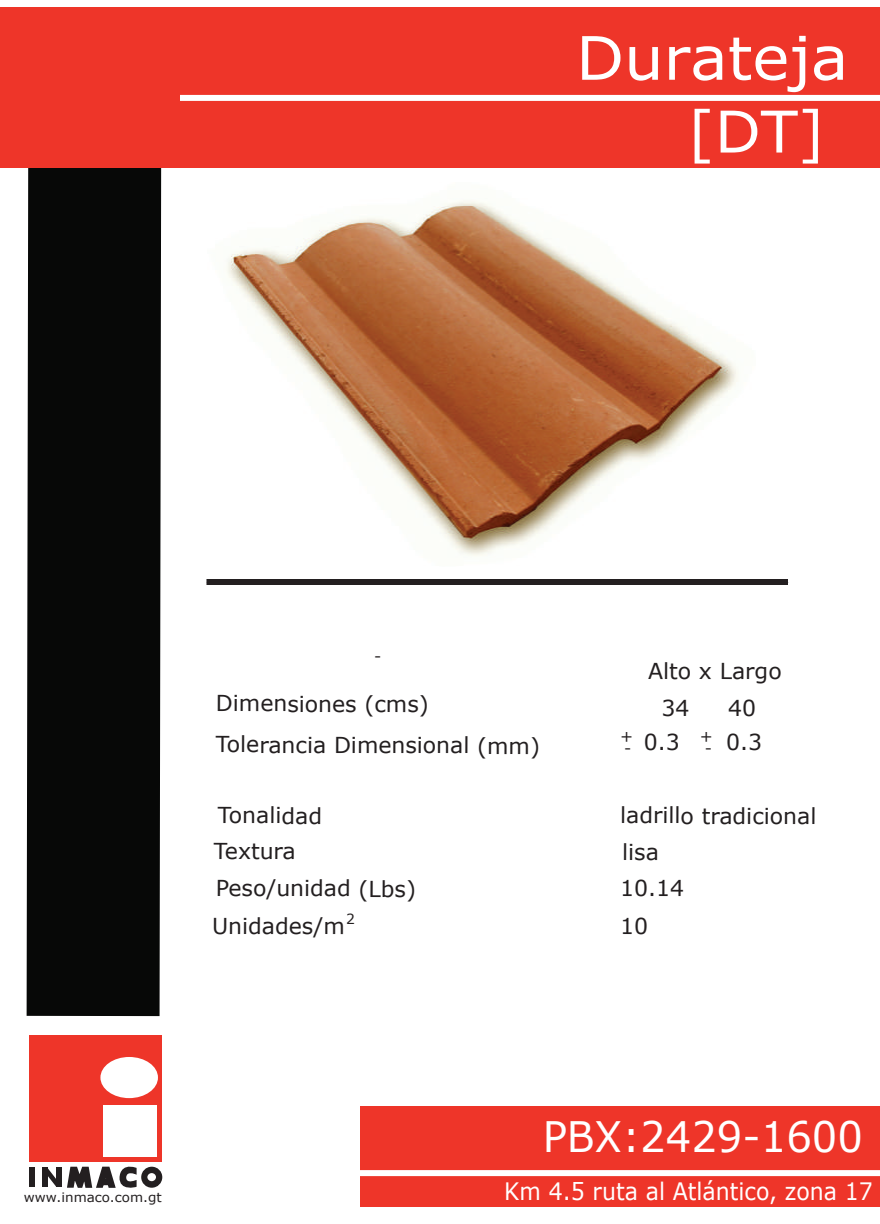
<style>
.page{position:relative;width:880px;height:1224px;background:#fff}
.page>*{position:absolute;margin:0;border:0;box-sizing:border-box;transform-origin:0 0}
.t1{font:60px "Verdana";color:#fff;scale:1.04 1}
.t2{font:57.6px "Verdana";color:#fff;scale:1.04 1}
.t3{font:42px "Verdana";color:#fff;scale:.96 1}
.t4{font:24px "Verdana";color:#fff;scale:.92 1}
.t5{font:22px/36.8px "Verdana";letter-spacing:-.005em;color:#231f20}
.t6{font:16px/12.4px "Verdana";color:#231f20}
.t7{font:14px "Verdana";color:#231f20}
.t8{font:13px "Verdana";color:#231f20;scale:1.04 1}
</style>
<div class="page">
<div style="left:27px;top:168px;width:134px;height:848px;background:#070807"></div>
<div style="left:360px;top:1106px;width:520px;height:101px;background:#ee3529"></div>
<div style="left:360px;top:1170px;width:520px;height:6px;background:#fff"></div>
<div style="left:0;top:8px;width:880px;height:160px;background:#ee3529"></div>
<div style="left:180px;top:95px;width:700px;height:6px;background:#fff"></div>
<svg style="left:29px;top:1035px;width:134px;height:153px"></svg>
<div style="left:142px;top:1168px;width:19px;height:19px;background:#231f20;border-radius:50%"></div>
<div style="left:141px;top:1167px;width:21px;height:21px;border:2px solid #231f20;border-radius:50%"></div>
<div style="left:29px;top:1035px;width:132px;height:126px;background:#ee3529"></div>
<div style="left:103px;top:1105px;width:54px;height:52px;background:#fff"></div>
<div style="left:100px;top:1057px;width:58px;height:41px;background:#fff;border-radius:50%"></div>
<div style="left:29px;top:1168px;width:5px;height:19px;background:#231f20"></div>
<div style="left:42px;top:1168px;width:5px;height:19px;background:#231f20"></div>
<div style="left:56px;top:1168px;width:5px;height:19px;background:#231f20"></div>
<svg style="left:47px;top:1168px;width:9px;height:19px"></svg>
<div style="left:146px;top:1172px;width:11px;height:10px;background:#fff;border-radius:50%"></div>
<div style="left:145px;top:1171px;width:13px;height:12px;border:2px solid #231f20;border-radius:50%"></div>
<svg style="left:66px;top:1164px;width:72px;height:24px"></svg>
<div style="left:206px;top:579px;width:582px;height:6px;background:#231f20"></div>
<img style="left:227px;top:200px;width:512px;height:356px">
<h1 class="t1" style="left:576px;top:17px;width:263px">Durateja</h1>
<h2 class="t2" style="left:688px;top:92px;width:134px">[DT]</h2>
<p class="t6" style="left:374px;top:650px;width:9px">-</p>
<p class="t5" style="left:216px;top:685px;width:214px">Dimensiones (cms)</p>
<p class="t5" style="left:661px;top:653px;width:122px;text-indent:-13px">Alto x Largo<br>34</p>
<p class="t5" style="left:728px;top:689px;width:29px">40</p>
<p class="t6" style="left:620px;top:730px;width:15px">+ -</p>
<p class="t6" style="left:700px;top:730px;width:15px">+</p>
<p class="t5" style="left:216px;top:726px;width:326px">Tolerancia Dimensional (mm)</p>
<p class="t5" style="left:644px;top:723px;width:37px">0.3</p>
<p class="t5" style="left:726px;top:723px;width:37px">0.3</p>
<p class="t6" style="left:705px;top:742px;width:9px">-</p>
<p class="t5" style="left:212px;top:797px;width:206px">Tonalidad<br>Textura<br>Peso/unidad (Lbs)<br>Unidades/m</p>
<p class="t5" style="left:620px;top:797px;width:198px">ladrillo tradicional lisa<br>10.14<br>10</p>
<p class="t7" style="left:346px;top:909px;width:10px">2</p>
<p class="t8" style="left:24px;top:1188px;width:134px">www.inmaco.com.gt</p>
<h3 class="t3" style="left:543px;top:1108px;width:335px">PBX:2429-1600</h3>
<p class="t4" style="left:504px;top:1175px;width:402px">Km 4.5 ruta al Atlántico, zona 17</p>
</div>
